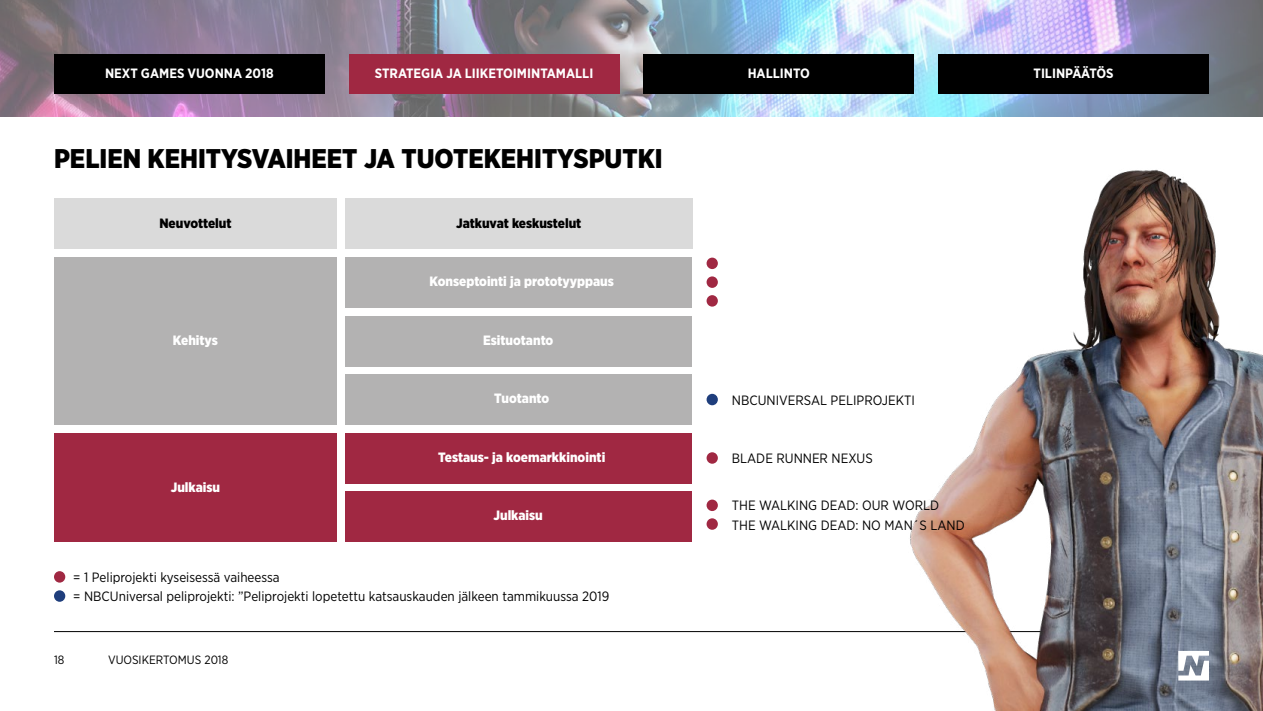
<style>
.page{position:relative;width:1263px;height:711px;background:#fff}
.page>*{position:absolute;margin:0;border:0;box-sizing:border-box;transform-origin:0 0}
.t1{font:900 27px "Gotham Narrow";color:#000}
.t2{font:13.5px/19.2px "Gotham Narrow";color:#000}
.t3{font:900 13.5px "Gotham Narrow";color:#fff}
.t4{font:700 13.5px "Gotham Narrow";color:#fff}
.t5{font:900 13.5px "Gotham Narrow";color:#000}
.t6{font:12px "Gotham Narrow";color:#000}
</style>
<div class="page">
<hr style="left:54px;top:631px;width:1155px;height:1px;background:#000">
<img style="left:0;top:0;width:1263px;height:116px">
<img style="left:631px;top:30px;width:632px;height:680px">
<div style="left:54px;top:433px;width:283px;height:108px;background:#a02842"></div>
<div style="left:54px;top:198px;width:283px;height:50px;background:#dadada"></div>
<div style="left:346px;top:198px;width:347px;height:50px;background:#dadada"></div>
<div style="left:54px;top:257px;width:283px;height:167px;background:#b3b2b2"></div>
<div style="left:346px;top:257px;width:346px;height:50px;background:#b3b2b2"></div>
<div style="left:346px;top:316px;width:346px;height:50px;background:#b3b2b2"></div>
<div style="left:346px;top:433px;width:346px;height:50px;background:#a02842"></div>
<div style="left:346px;top:374px;width:346px;height:50px;background:#b3b2b2"></div>
<div style="left:346px;top:491px;width:346px;height:50px;background:#a02842"></div>
<div style="left:706px;top:257px;width:12px;height:12px;background:#a02842;border-radius:50%"></div>
<div style="left:706px;top:276px;width:12px;height:12px;background:#a02842;border-radius:50%"></div>
<div style="left:706px;top:499px;width:12px;height:12px;background:#a02842;border-radius:50%"></div>
<div style="left:54px;top:571px;width:11px;height:11px;background:#a02842;border-radius:50%"></div>
<div style="left:54px;top:590px;width:11px;height:11px;background:#1f3e7c;border-radius:50%"></div>
<div style="left:706px;top:295px;width:12px;height:11px;background:#a02842;border-radius:50%"></div>
<div style="left:706px;top:518px;width:12px;height:11px;background:#a02842;border-radius:50%"></div>
<div style="left:706px;top:452px;width:12px;height:11px;background:#a02842;border-radius:50%"></div>
<div style="left:706px;top:393px;width:12px;height:12px;background:#1f3e7c;border-radius:50%"></div>
<svg style="left:1178px;top:650px;width:31px;height:30px"></svg>
<div style="left:643px;top:54px;width:271px;height:39px;background:#000"></div>
<div style="left:938px;top:54px;width:271px;height:39px;background:#000"></div>
<div style="left:349px;top:54px;width:270px;height:39px;background:#a02842"></div>
<div style="left:54px;top:54px;width:271px;height:39px;background:#000"></div>
<p class="t4" style="left:105px;top:65px;width:170px">NEXT GAMES VUONNA 2018</p>
<p class="t4" style="left:375px;top:65px;width:220px">STRATEGIA JA LIIKETOIMINTAMALLI</p>
<p class="t4" style="left:748px;top:65px;width:64px">HALLINTO</p>
<p class="t4" style="left:1033px;top:65px;width:82px">TILINPÄÄTÖS</p>
<h1 class="t1" style="left:54px;top:141px;width:610px">PELIEN KEHITYSVAIHEET JA TUOTEKEHITYSPUTKI</h1>
<p class="t5" style="left:159px;top:214px;width:74px">Neuvottelut</p>
<p class="t3" style="left:173px;top:331px;width:47px">Kehitys</p>
<p class="t3" style="left:171px;top:478px;width:51px">Julkaisu</p>
<p class="t5" style="left:456px;top:214px;width:127px">Jatkuvat keskustelut</p>
<p class="t3" style="left:429px;top:272px;width:186px">Konseptointi ja prototyyppaus</p>
<p class="t3" style="left:483px;top:331px;width:72px">Esituotanto</p>
<p class="t3" style="left:494px;top:389px;width:57px">Tuotanto</p>
<p class="t3" style="left:438px;top:447px;width:169px">Testaus- ja koemarkkinointi</p>
<p class="t3" style="left:494px;top:506px;width:51px">Julkaisu</p>
<p class="t2" style="left:73px;top:567px;width:537px">= 1 Peliprojekti kyseisessä vaiheessa<br>= NBCUniversal peliprojekti: ”Peliprojekti lopetettu katsauskauden jälkeen tammikuussa 2019</p>
<p class="t6" style="left:54px;top:652px;width:12px">18</p>
<p class="t6" style="left:108px;top:652px;width:122px">VUOSIKERTOMUS 2018</p>
<p class="t2" style="left:732px;top:390px;width:184px">NBCUNIVERSAL PELIPROJEKTI</p>
<p class="t2" style="left:732px;top:448px;width:142px">BLADE RUNNER NEXUS</p>
<p class="t2" style="left:732px;top:495px;width:209px">THE WALKING DEAD: OUR WORLD</p>
<p class="t2" style="left:732px;top:515px;width:234px">THE WALKING DEAD: NO MAN´S LAND</p>
</div>
